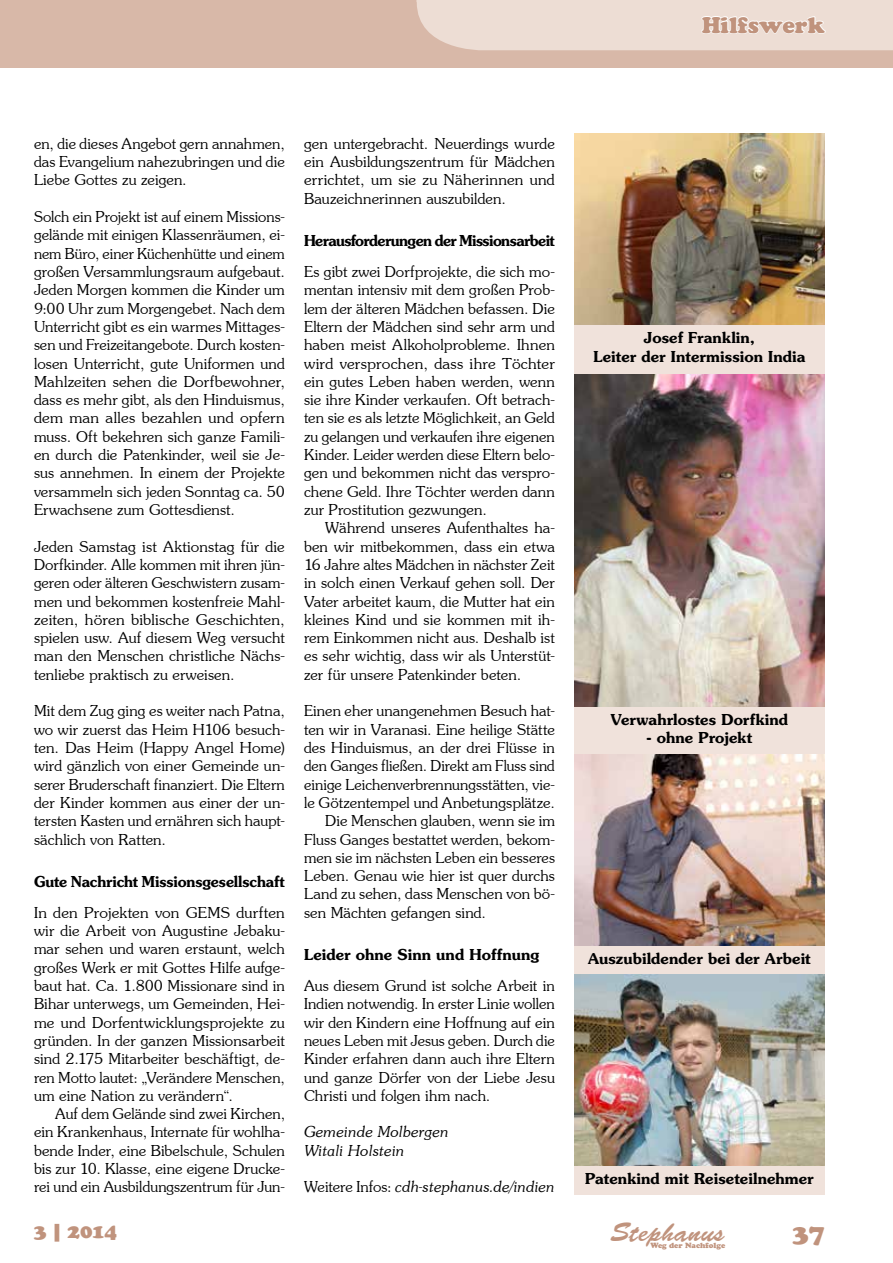
<style>
.page{position:relative;width:893px;height:1263px;background:#fff}
.page>*{position:absolute;margin:0;border:0;box-sizing:border-box;transform-origin:0 0}
.t1{font:27px "Banff Plain";letter-spacing:.02em;color:#c0937d}
.t2{font:25.5px "Cooper Black Std";color:#c0937d}
.t3{font:22.5px "Cooper Black Std";color:#c0937d}
.t4{font:900 21px "Cooper";color:#c0937d}
.t5{font:15px/18.3px "Southern Plain";letter-spacing:.005em;color:#000;text-align:justify}
.t6{font:700 15px/18.3px "Southern";color:#000;text-align:center}
.t7{font:italic 15px/18.3px "Southern";letter-spacing:-.005em;color:#000}
.t8{font:700 15px "Southern";letter-spacing:-.04em;color:#000;scale:.96 1}
.t9{font:700 15px "Southern";color:#000;scale:.96 1}
.t10{font:7.5px "Cooper Black Std";color:#c0937d}
.s1{font-family:"Southern Plain";font-style:normal}
</style>
<div class="page">
<div style="left:1px;top:0;width:892px;height:68px;background:#d8b8a8"></div>
<svg style="left:416px;top:0;width:477px;height:134px"></svg>
<img style="left:574px;top:134px;width:251px;height:192px">
<div style="left:574px;top:326px;width:251px;height:49px;background:#f0e2db"></div>
<img style="left:574px;top:375px;width:251px;height:332px">
<div style="left:574px;top:707px;width:251px;height:48px;background:#f0e2db"></div>
<img style="left:574px;top:755px;width:251px;height:192px">
<div style="left:574px;top:947px;width:251px;height:28px;background:#f0e2db"></div>
<img style="left:574px;top:975px;width:251px;height:192px">
<div style="left:574px;top:1167px;width:251px;height:28px;background:#f0e2db"></div>
<h3 class="t3" style="left:702px;top:11px;width:125px">Hilfswerk</h3>
<p class="t5" style="left:34px;top:134px;width:252px">en, die dieses Angebot gern annahmen, das Evangelium nahezubringen und die Liebe Gottes zu zeigen.</p>
<p class="t5" style="left:34px;top:207px;width:252px">Solch ein Projekt ist auf einem Missions&shy;gelände mit einigen Klassenräumen, ei&shy;nem Büro, einer Küchenhütte und einem großen Versammlungsraum aufgebaut.<br>Jeden Morgen kommen die Kinder um 9:00 Uhr zum Morgengebet. Nach dem Unterricht gibt es ein warmes Mittages&shy;sen und Freizeitangebote. Durch kosten&shy;losen Unterricht, gute Uniformen und Mahlzeiten sehen die Dorfbewohner, dass es mehr gibt, als den Hinduismus, dem man alles bezahlen und opfern muss. Oft bekehren sich ganze Famili&shy;en durch die Patenkinder, weil sie Je&shy;sus annehmen. In einem der Projekte versammeln sich jeden Sonntag ca. 50<br>Erwachsene zum Gottesdienst.</p>
<p class="t5" style="left:34px;top:537px;width:252px">Jeden Samstag ist Aktionstag für die Dorfkinder. Alle kommen mit ihren jün&shy;geren oder älteren Geschwistern zusam&shy;men und bekommen kostenfreie Mahl&shy;zeiten, hören biblische Geschichten, spielen usw. Auf diesem Weg versucht man den Menschen christliche Nächs&shy;tenliebe praktisch zu erweisen.</p>
<p class="t5" style="left:34px;top:701px;width:252px">Mit dem Zug ging es weiter nach Patna, wo wir zuerst das Heim H106 besuch&shy;ten. Das Heim (Happy Angel Home) wird gänzlich von einer Gemeinde un&shy;serer Bruderschaft finanziert. Die Eltern der Kinder kommen aus einer der un&shy;tersten Kasten und ernähren sich haupt&shy;sächlich von Ratten.</p>
<p class="t9" style="left:34px;top:872px;width:263px">Gute Nachricht Missionsgesellschaft</p>
<p class="t5" style="left:34px;top:903px;width:252px">In den Projekten von GEMS durften wir die Arbeit von Augustine Jebaku&shy;mar sehen und waren erstaunt, welch großes Werk er mit Gottes Hilfe aufge&shy;baut hat. Ca. 1.800 Missionare sind in Bihar unterwegs, um Gemeinden, Hei&shy;me und Dorfentwicklungsprojekte zu gründen. In der ganzen Missionsarbeit sind 2.175 Mitarbeiter beschäftigt, de&shy;ren Motto lautet: „Verändere Menschen, um eine Nation zu verändern“.</p>
<p class="t5" style="left:34px;top:1104px;width:253px;text-indent:21px">Auf dem Gelände sind zwei Kirchen, ein Krankenhaus, Internate für wohlha&shy;bende Inder, eine Bibelschule, Schulen bis zur 10. Klasse, eine eigene Drucke&shy;rei und ein Ausbildungszentrum für Jun-</p>
<p class="t5" style="left:304px;top:134px;width:252px">gen untergebracht. Neuerdings wurde ein Ausbildungszentrum für Mädchen errichtet, um sie zu Näherinnen und Bauzeichnerinnen auszubilden.</p>
<p class="t8" style="left:304px;top:231px;width:263px">Herausforderungen der Missionsarbeit</p>
<p class="t5" style="left:304px;top:262px;width:252px">Es gibt zwei Dorfprojekte, die sich mo&shy;mentan intensiv mit dem großen Prob&shy;lem der älteren Mädchen befassen. Die Eltern der Mädchen sind sehr arm und haben meist Alkoholprobleme. Ihnen wird versprochen, dass ihre Töchter ein gutes Leben haben werden, wenn sie ihre Kinder verkaufen. Oft betrach&shy;ten sie es als letzte Möglichkeit, an Geld zu gelangen und verkaufen ihre eigenen Kinder. Leider werden diese Eltern belo&shy;gen und bekommen nicht das verspro&shy;chene Geld. Ihre Töchter werden dann zur Prostitution gezwungen.</p>
<p class="t5" style="left:304px;top:518px;width:252px;text-indent:21px">Während unseres Aufenthaltes ha&shy;ben wir mitbekommen, dass ein etwa 16 Jahre altes Mädchen in nächster Zeit in solch einen Verkauf gehen soll. Der Vater arbeitet kaum, die Mutter hat ein kleines Kind und sie kommen mit ih&shy;rem Einkommen nicht aus. Deshalb ist es sehr wichtig, dass wir als Unterstüt&shy;zer für unsere Patenkinder beten.</p>
<p class="t5" style="left:304px;top:701px;width:252px">Einen eher unangenehmen Besuch hat-</p>
<p class="t5" style="left:304px;top:720px;width:252px">ten wir in Varanasi. Eine heilige Stätte</p>
<p class="t5" style="left:304px;top:738px;width:252px">des Hinduismus, an der drei Flüsse in</p>
<p class="t5" style="left:304px;top:756px;width:252px">den Ganges fließen. Direkt am Fluss sind</p>
<p class="t5" style="left:304px;top:775px;width:252px">einige Leichenverbrennungsstätten, vie-</p>
<p class="t5" style="left:304px;top:793px;width:252px">le Götzentempel und Anbetungsplätze.</p>
<p class="t5" style="left:325px;top:811px;width:231px">Die Menschen glauben, wenn sie im</p>
<p class="t5" style="left:304px;top:829px;width:252px">Fluss Ganges bestattet werden, bekom-</p>
<p class="t5" style="left:304px;top:848px;width:252px">men sie im nächsten Leben ein besseres</p>
<p class="t5" style="left:304px;top:866px;width:252px">Leben. Genau wie hier ist quer durchs</p>
<p class="t5" style="left:304px;top:884px;width:252px">Land zu sehen, dass Menschen von bö-</p>
<p class="t5" style="left:304px;top:903px;width:184px">sen Mächten gefangen sind.</p>
<p class="t6" style="left:304px;top:946px;width:237px">Leider ohne Sinn und Hoffnung</p>
<p class="t5" style="left:304px;top:976px;width:252px">Aus diesem Grund ist solche Arbeit in Indien notwendig. In erster Linie wollen wir den Kindern eine Hoffnung auf ein neues Leben mit Jesus geben. Durch die Kinder erfahren dann auch ihre Eltern und ganze Dörfer von der Liebe Jesu Christi und folgen ihm nach.</p>
<p class="t7" style="left:304px;top:1122px;width:146px">Gemeinde Molbergen<br>Witali Holstein</p>
<p class="t7" style="left:304px;top:1177px;width:252px"><span class="s1">Weitere Infos:</span> cdh-stephanus.de/indien</p>
<p class="t6" style="left:593px;top:329px;width:214px">Josef Franklin,<br>Leiter der Intermission India</p>
<p class="t6" style="left:611px;top:710px;width:179px">Verwahrlostes Dorfkind</p>
<p class="t6" style="left:647px;top:728px;width:107px">- ohne Projekt</p>
<p class="t6" style="left:588px;top:950px;width:224px">Auszubildender bei der Arbeit</p>
<p class="t6" style="left:585px;top:1170px;width:230px">Patenkind mit Reiseteilnehmer</p>
<h3 class="t4" style="left:34px;top:1218px;width:85px">3 | 2014</h3>
<h1 class="t1" style="left:610px;top:1217px;width:116px">Stephanus</h1>
<p class="t10" style="left:650px;top:1241px;width:76px">Weg der Nachfolge</p>
<h2 class="t2" style="left:793px;top:1218px;width:34px">37</h2>
</div>
